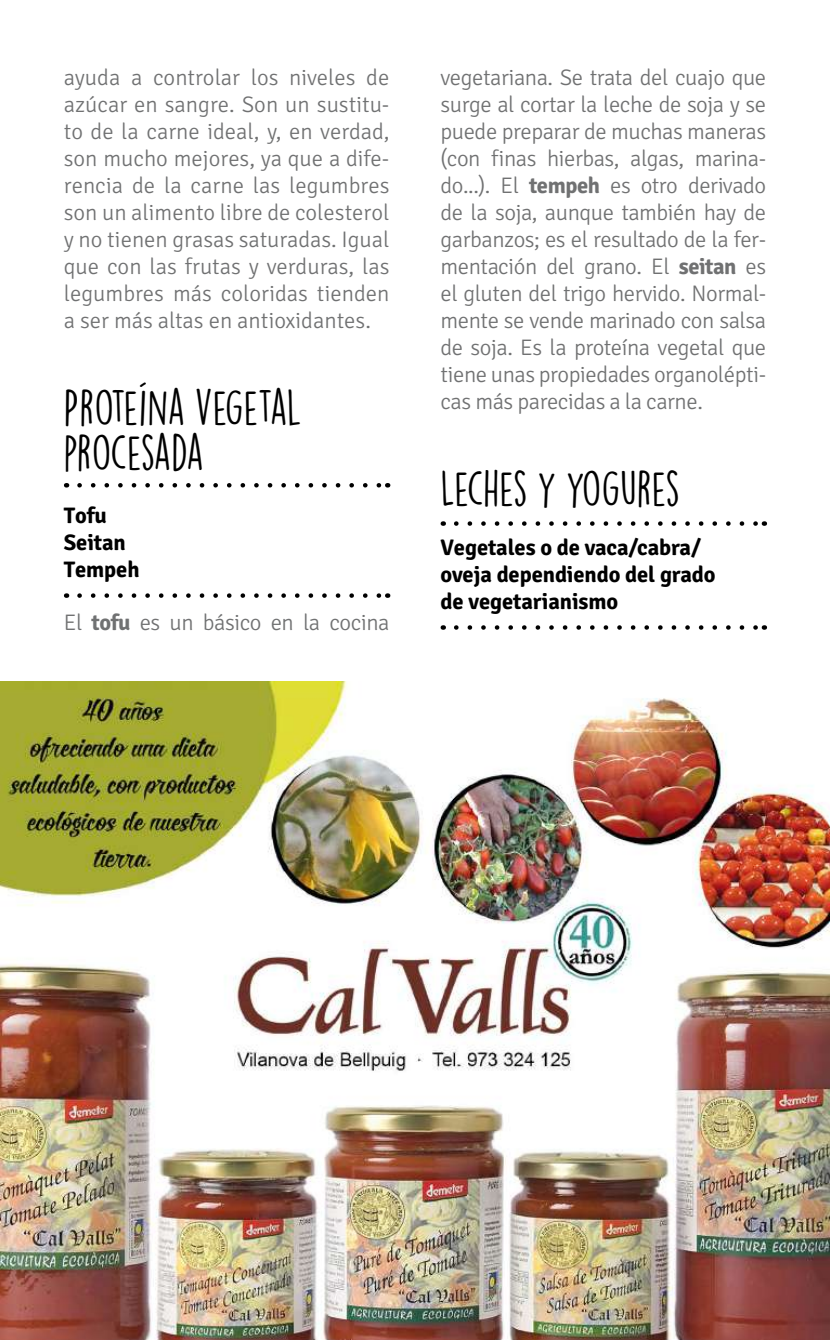
<style>
.page{position:relative;width:830px;height:1340px;background:#fff}
.page>*{position:absolute;margin:0;border:0;box-sizing:border-box;transform-origin:0 0}
.t1{font:45px/45px "DK Lemon Yellow Sun";letter-spacing:-.025em;color:#000}
.t2{font:300 22.5px/27px "Signika Negative";letter-spacing:-.02em;color:#707172;text-align:justify}
.t3{font:700 22.5px/27px "Signika Negative";letter-spacing:-.005em;color:#000}
.s1{font-weight:700}
</style>
<div class="page">
<img style="left:0;top:681px;width:829px;height:658px">
<svg style="left:79px;top:483px;width:301px;height:4px"></svg>
<svg style="left:79px;top:593px;width:301px;height:5px"></svg>
<svg style="left:456px;top:521px;width:300px;height:5px"></svg>
<svg style="left:456px;top:625px;width:300px;height:4px"></svg>
<p class="t2" style="left:64px;top:64px;width:327px">ayuda a controlar los niveles de azúcar en sangre. Son un sustitu&shy;to de la carne ideal, y, en verdad, son mucho mejores, ya que a dife&shy;rencia de la carne las legumbres son un alimento libre de colesterol y no tienen grasas saturadas. Igual que con las frutas y verduras, las legumbres más coloridas tienden a ser más altas en antioxidantes.</p>
<h1 class="t1" style="left:64px;top:384px;width:239px">PROTEÍNA VEGETAL<br>PROCESADA</h1>
<p class="t3" style="left:64px;top:502px;width:77px">Tofu<br>Seitan<br>Tempeh</p>
<p class="t2" style="left:64px;top:609px;width:327px">El <span class="s1">tofu</span> es un básico en la cocina</p>
<p class="t2" style="left:440px;top:64px;width:327px">vegetariana. Se trata del cuajo que surge al cortar la leche de soja y se puede preparar de muchas maneras (con finas hierbas, algas, marina&shy;do...). El <span class="s1">tempeh</span> es otro derivado de la soja, aunque también hay de garbanzos; es el resultado de la fer&shy;mentación del grano. El <span class="s1">seitan</span> es el gluten del trigo hervido. Normal&shy;mente se vende marinado con salsa de soja. Es la proteína vegetal que tiene unas propiedades organolépti&shy;cas más parecidas a la carne.</p>
<h1 class="t1" style="left:440px;top:465px;width:241px">LECHES Y YOGURES</h1>
<p class="t3" style="left:440px;top:534px;width:276px">Vegetales o de vaca/cabra/ oveja dependiendo del grado de vegetarianismo</p>
</div>
